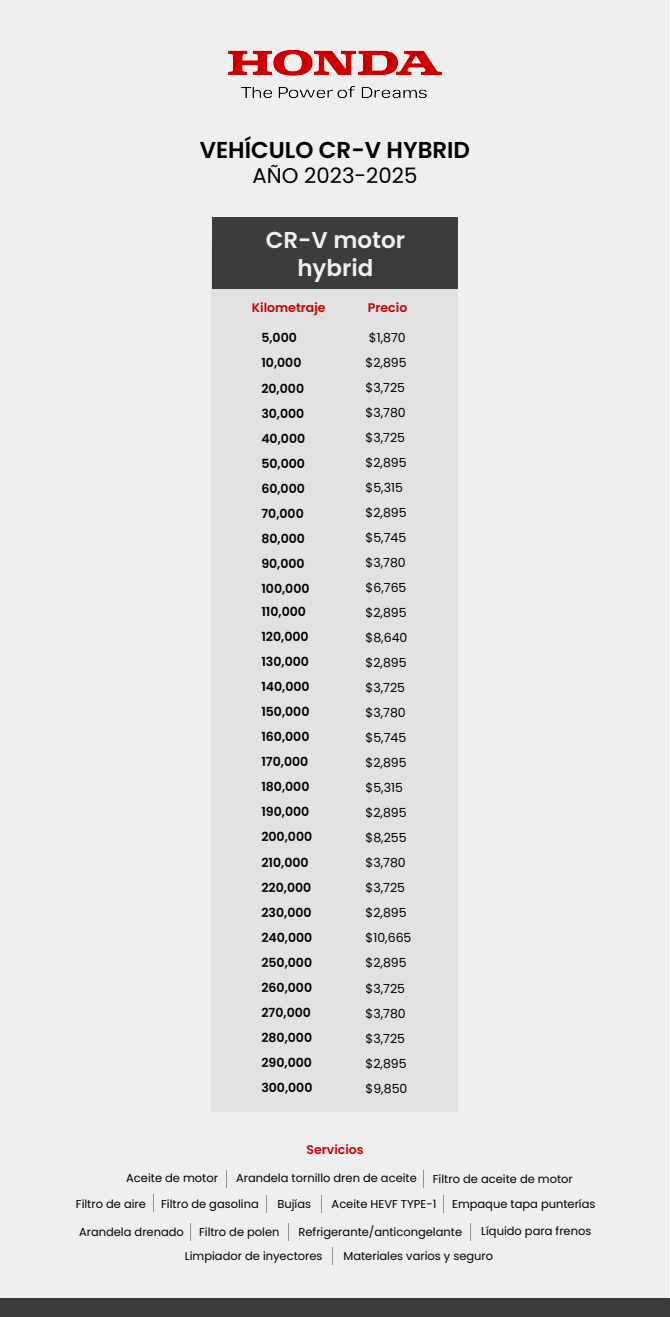
<style>
.page{position:relative;width:670px;height:1317px;background:#fff}
.page>*{position:absolute;margin:0;border:0;box-sizing:border-box;transform-origin:0 0}
.t1{font:600 23px "Poppins";color:#000}
.t2{font:600 23px/27.6px "Poppins";color:#efefef;text-align:center}
.t3{font:21.25px "Poppins";color:#000}
.t4{font:600 12.5px/25px "Poppins";color:#000}
.t5{font:12.5px/25px "Poppins";color:#000}
.t6{font:600 12.5px "Poppins";color:#c00}
.t7{font:11.5px "Poppins";color:#000}
</style>
<div class="page">
<div style="left:1px;top:0;width:668px;height:1315px;background:#efefef"></div>
<img style="left:228px;top:49px;width:214px;height:50px">
<svg style="left:226px;top:1170px;width:1px;height:17px"></svg>
<svg style="left:423px;top:1170px;width:1px;height:17px"></svg>
<svg style="left:332px;top:1247px;width:1px;height:18px"></svg>
<div style="left:211px;top:241px;width:247px;height:871px;background:#e2e2e2"></div>
<div style="left:211px;top:217px;width:246px;height:72px;background:#3c3c3c"></div>
<div style="left:0;top:1299px;width:669px;height:18px;background:#3c3c3c"></div>
<svg style="left:266px;top:1195px;width:1px;height:18px"></svg>
<svg style="left:321px;top:1195px;width:1px;height:18px"></svg>
<svg style="left:153px;top:1194px;width:1px;height:18px"></svg>
<svg style="left:288px;top:1223px;width:1px;height:18px"></svg>
<svg style="left:470px;top:1223px;width:1px;height:17px"></svg>
<svg style="left:190px;top:1223px;width:1px;height:18px"></svg>
<h1 class="t1" style="left:199px;top:137px;width:272px">VEHÍCULO CR-V HYBRID</h1>
<h2 class="t3" style="left:252px;top:164px;width:166px">AÑO 2023-2025</h2>
<h1 class="t2" style="left:266px;top:226px;width:141px">CR-V motor hybrid</h1>
<p class="t6" style="left:252px;top:301px;width:75px">Kilometraje</p>
<p class="t6" style="left:368px;top:301px;width:41px">Precio</p>
<p class="t4" style="left:261px;top:326px;width:50px">5,000<br>10,000<br>20,000<br>30,000<br>40,000<br>50,000<br>60,000<br>70,000<br>80,000<br>90,000<br>100,000</p>
<p class="t4" style="left:261px;top:599px;width:53px">110,000<br>120,000<br>130,000<br>140,000<br>150,000<br>160,000<br>170,000<br>180,000<br>190,000<br>200,000<br>210,000<br>220,000<br>230,000<br>240,000<br>250,000<br>260,000<br>270,000<br>280,000<br>290,000<br>300,000</p>
<p class="t5" style="left:365px;top:325px;width:47px">$1,870 $2,895 $3,725 $3,780 $3,725 $2,895 $5,315 $2,895 $5,745 $3,780 $6,765 $2,895 $8,640 $2,895 $3,725 $3,780 $5,745 $2,895 $5,315 $2,895 $8,255 $3,780 $3,725 $2,895 $10,665 $2,895 $3,725 $3,780 $3,725 $2,895 $9,850</p>
<p class="t6" style="left:306px;top:1142px;width:59px">Servicios</p>
<p class="t7" style="left:126px;top:1171px;width:93px">Aceite de motor</p>
<p class="t7" style="left:236px;top:1171px;width:182px">Arandela tornillo dren de aceite</p>
<p class="t7" style="left:432px;top:1172px;width:141px">Filtro de aceite de motor</p>
<p class="t7" style="left:76px;top:1197px;width:72px">Filtro de aire</p>
<p class="t7" style="left:161px;top:1197px;width:99px">Filtro de gasolina</p>
<p class="t7" style="left:277px;top:1197px;width:35px">Bujías</p>
<p class="t7" style="left:331px;top:1197px;width:106px">Aceite HEVF TYPE-1</p>
<p class="t7" style="left:452px;top:1197px;width:145px">Empaque tapa punterías</p>
<p class="t7" style="left:79px;top:1225px;width:106px">Arandela drenado</p>
<p class="t7" style="left:199px;top:1225px;width:82px">Filtro de polen</p>
<p class="t7" style="left:298px;top:1225px;width:165px">Refrigerante/anticongelante</p>
<p class="t7" style="left:481px;top:1224px;width:112px">Líquido para frenos</p>
<p class="t7" style="left:185px;top:1249px;width:139px">Limpiador de inyectores</p>
<p class="t7" style="left:343px;top:1249px;width:151px">Materiales varios y seguro</p>
</div>
